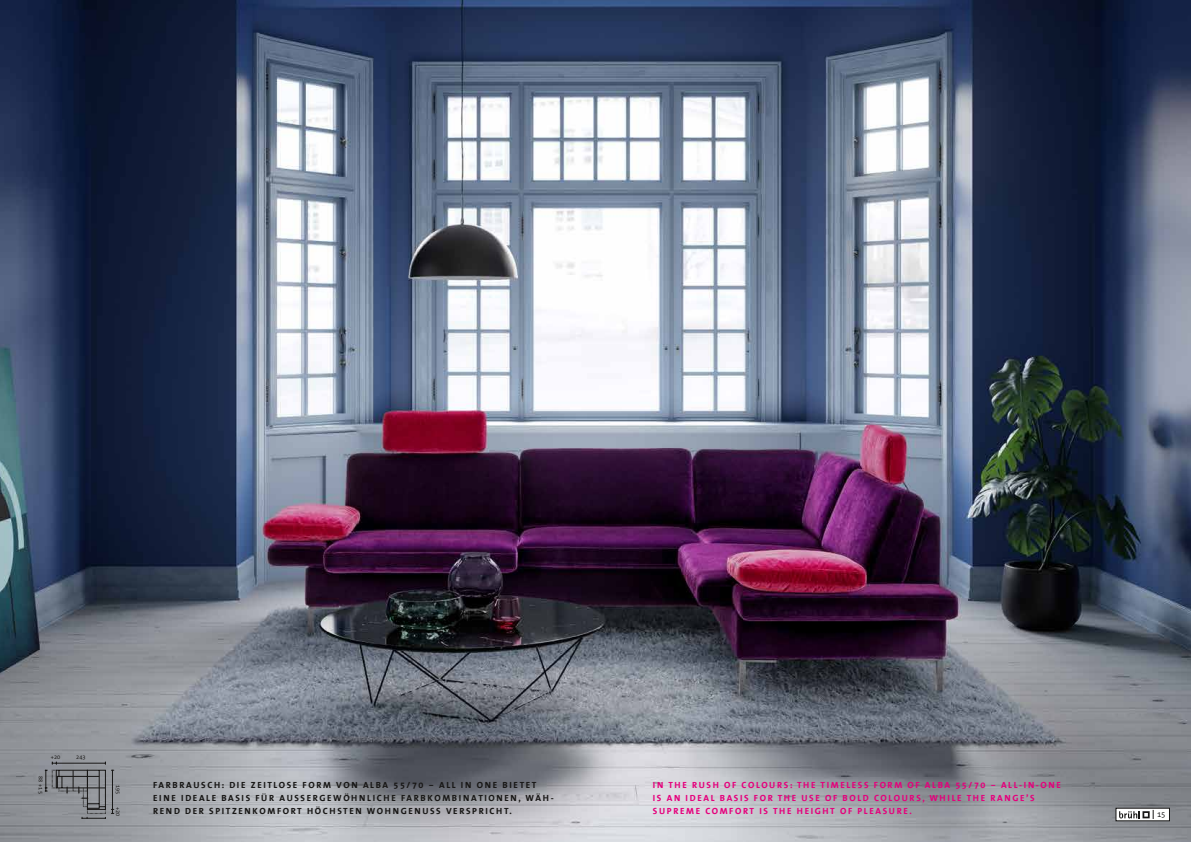
<style>
.page{position:relative;width:1191px;height:842px;background:#fff}
.page>*{position:absolute;margin:0;border:0;box-sizing:border-box;transform-origin:0 0}
.t1{font:700 9px/13px "The Sans Office";letter-spacing:.18em;color:#181716}
.t2{font:700 9px/13px "The Sans Office";letter-spacing:.18em;color:#e5007c}
.t3{font:7.8px "The Sans Office";color:#181716}
.t4{font:5.7px "The Sans Office";color:#181716}
</style>
<div class="page">
<img style="left:0;top:0;width:1191px;height:842px">
<svg style="left:45px;top:770px;width:2px;height:22px"></svg>
<hr style="left:52px;top:763px;width:53px;height:1px;background:#181716">
<svg style="left:56px;top:770px;width:58px;height:49px;background:#7c7f83"></svg>
<div style="left:1116px;top:808px;width:53px;height:13px;background:#fff"></div>
<svg style="left:1119px;top:810px;width:34px;height:9px"></svg>
<p class="t4" style="left:44px;top:775px;width:20px;rotate:90deg">88 +15</p>
<p class="t4" style="left:51px;top:755px;width:11px">+20</p>
<p class="t4" style="left:76px;top:755px;width:11px">243</p>
<p class="t4" style="left:121px;top:785px;width:11px;rotate:90deg">195</p>
<p class="t4" style="left:121px;top:807px;width:11px;rotate:90deg">+20</p>
<p class="t1" style="left:153px;top:779px;width:402px">FARBRAUSCH: DIE ZEITLOSE FORM VON ALBA 55/70 – ALL IN ONE BIETET<br>EINE IDEALE BASIS FÜR AUSSERGEWÖHNLICHE FARBKOMBINATIONEN, WÄH-<br>REND DER SPITZENKOMFORT HÖCHSTEN WOHNGENUSS VERSPRICHT.</p>
<p class="t2" style="left:653px;top:779px;width:409px">IN THE RUSH OF COLOURS: THE TIMELESS FORM OF ALBA 55/70 – ALL-IN-ONE<br>IS AN IDEAL BASIS FOR THE USE OF BOLD COLOURS, WHILE THE RANGE’S<br>SUPREME COMFORT IS THE HEIGHT OF PLEASURE.</p>
<p class="t3" style="left:1157px;top:810px;width:10px">15</p>
</div>
